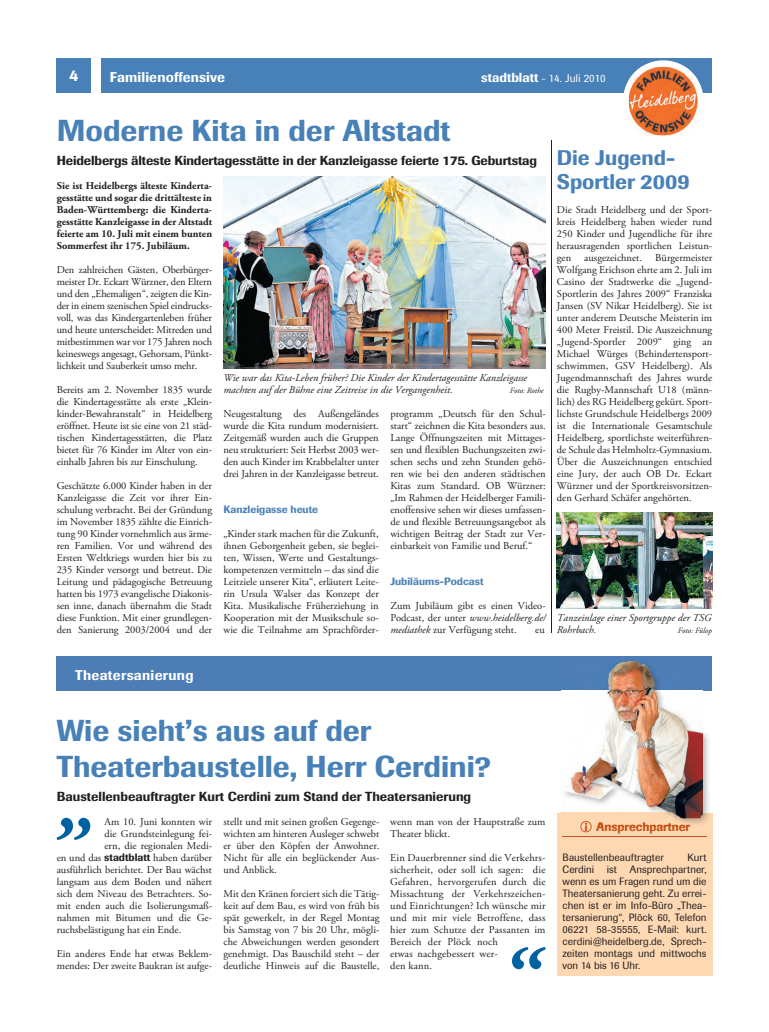
<style>
.page{position:relative;width:769px;height:1032px;background:#fff}
.page>*{position:absolute;margin:0;border:0;box-sizing:border-box;transform-origin:0 0}
.t1{font:500 30px/36px "Imago BQ";color:#4881b7}
.t2{font:500 21px/24px "Imago BQ";color:#4881b7}
.t3{font:500 16px "Imago BQ";color:#fff}
.t4{font:500 14px "Imago BQ";letter-spacing:.01em;color:#fff}
.t5{font:500 13px "Imago BQ";letter-spacing:-.01em;color:#231f20}
.t6{font:500 12px "Imago BQ";color:#c75318}
.t7{font:11px "Imago BQ";color:#fff}
.t8{font:10.5px/12px "Adobe Garamond Pro";color:#231f20;text-align:justify}
.t9{font:10.5px/12px "Imago BQ";color:#231f20;text-align:justify}
.t10{font:700 10.5px/12px "Adobe Garamond Pro";color:#231f20;text-align:justify}
.t11{font:italic 10.5px/12px "Adobe Garamond Pro";color:#231f20}
.t12{font:500 10.5px "Imago BQ";color:#4881b7}
.t13{font:italic 8px "Adobe Garamond Pro";color:#231f20}
.s1{font-weight:500;font-size:13px}
.s2{font-style:italic}
.s3{font-family:"Imago BQ";font-weight:500}
</style>
<div class="page">
<div style="left:556px;top:813px;width:155px;height:162px;background:#fdd8b2"></div>
<hr style="left:562px;top:836px;width:144px;height:1px;background:#c75318">
<hr style="left:551px;top:141px;width:1px;height:492px;background:#231f20">
<div style="left:57px;top:657px;width:654px;height:34px;background:#4c7db4"></div>
<img style="left:559px;top:690px;width:150px;height:136px">
<img style="left:592px;top:822px;width:97px;height:4px">
<div style="left:57px;top:58px;width:34px;height:34px;background:#4881b7"></div>
<div style="left:102px;top:58px;width:609px;height:34px;background:#4881b7"></div>
<div style="left:622px;top:60px;width:81px;height:81px;background:#fff;border-radius:50%"></div>
<img style="left:628px;top:67px;width:69px;height:69px">
<img style="left:556px;top:512px;width:155px;height:96px">
<img style="left:561px;top:661px;width:141px;height:157px">
<img style="left:223px;top:177px;width:322px;height:192px">
<svg style="left:56px;top:818px;width:34px;height:22px"></svg>
<svg style="left:512px;top:947px;width:33px;height:22px"></svg>
<svg style="left:580px;top:821px;width:11px;height:6px"></svg>
<p class="t3" style="left:69px;top:66px;width:11px">4</p>
<p class="t4" style="left:110px;top:68px;width:117px">Familienoffensive</p>
<p class="t7" style="left:481px;top:71px;width:126px"><span class="s1">stadtblatt</span> - 14. Juli 2010</p>
<h1 class="t1" style="left:57px;top:112px;width:395px">Moderne Kita in der Altstadt</h1>
<h3 class="t5" style="left:57px;top:152px;width:481px">Heidelbergs älteste Kindertagesstätte in der Kanzleigasse feierte 175. Geburtstag</h3>
<p class="t10" style="left:57px;top:180px;width:157px">Sie ist Heidelbergs älteste Kinderta&shy;gesstätte und sogar die drittälteste in Baden-Württemberg: die Kinderta&shy;gesstätte Kanzleigasse in der Altstadt feierte am 10. Juli mit einem bunten Sommerfest ihr 175. Jubiläum.</p>
<p class="t8" style="left:57px;top:264px;width:157px">Den zahlreichen Gästen, Oberbürger&shy;meister Dr. Eckart Würzner, den Eltern und den „Ehemaligen“, zeigten die Kin&shy;der in einem szenischen Spiel eindrucks&shy;voll, was das Kindergartenleben früher und heute unterscheidet: Mitreden und mitbestimmen war vor 175 Jahren noch keineswegs angesagt, Gehorsam, Pünkt&shy;lichkeit und Sauberkeit umso mehr.</p>
<p class="t8" style="left:57px;top:384px;width:157px">Bereits am 2. November 1835 wurde die Kindertagesstätte als erste „Klein&shy;kinder-Bewahranstalt“ in Heidelberg eröffnet. Heute ist sie eine von 21 städ&shy;tischen Kindertagesstätten, die Platz bietet für 76 Kinder im Alter von ein&shy;einhalb Jahren bis zur Einschulung.</p>
<p class="t8" style="left:57px;top:480px;width:157px">Geschätzte 6.000 Kinder haben in der Kanzleigasse die Zeit vor ihrer Ein&shy;schulung verbracht. Bei der Gründung im November 1835 zählte die Einrich&shy;tung 90 Kinder vornehmlich aus ärme&shy;ren Familien. Vor und während des Ersten Weltkriegs wurden hier bis zu 235 Kinder versorgt und betreut. Die Leitung und pädagogische Betreuung hatten bis 1973 evangelische Diakonis&shy;sen inne, danach übernahm die Stadt diese Funktion. Mit einer grundlegen&shy;den Sanierung 2003/2004 und der</p>
<h1 class="t2" style="left:556px;top:145px;width:134px">Die Jugend-<br>Sportler 2009</h1>
<p class="t8" style="left:556px;top:204px;width:157px">Die Stadt Heidelberg und der Sport&shy;kreis Heidelberg haben wieder rund 250 Kinder und Jugendliche für ihre herausragenden sportlichen Leistun&shy;gen ausgezeichnet. Bürgermeister Wolfgang Erichson ehrte am 2. Juli im Casino der Stadtwerke die „Jugend-Sportlerin des Jahres 2009“ Franziska Jansen (SV Nikar Heidelberg). Sie ist unter anderem Deutsche Meisterin im 400 Meter Freistil. Die Auszeichnung „Jugend-Sportler 2009“ ging an Michael Würges (Behindertensport&shy;schwimmen, GSV Heidelberg). Als Jugendmannschaft des Jahres wurde die Rugby-Mannschaft U18 (männ&shy;lich) des RG Heidelberg gekürt. Sport&shy;lichste Grundschule Heidelbergs 2009 ist die Internationale Gesamtschule Heidelberg, sportlichste weiterführen&shy;de Schule das Helmholtz-Gymnasium.<br>Über die Auszeichnungen entschied eine Jury, der auch OB Dr. Eckart Würzner und der Sportkreisvorsitzen&shy;den Gerhard Schäfer angehörten.</p>
<p class="t11" style="left:223px;top:372px;width:305px">Wie war das Kita-Leben früher? Die Kinder der Kindertagesstätte Kanzleigasse machten auf der Bühne eine Zeitreise in die Vergangenheit.</p>
<p class="t13" style="left:509px;top:385px;width:35px">Foto: Rothe</p>
<p class="t8" style="left:223px;top:408px;width:157px">Neugestaltung des Außengeländes wurde die Kita rundum modernisiert.<br>Zeitgemäß wurden auch die Gruppen neu strukturiert: Seit Herbst 2003 wer&shy;den auch Kinder im Krabbelalter unter drei Jahren in der Kanzleigasse betreut.</p>
<p class="t12" style="left:223px;top:503px;width:96px">Kanzleigasse heute</p>
<p class="t8" style="left:223px;top:528px;width:157px">„Kinder stark machen für die Zukunft, ihnen Geborgenheit geben, sie beglei&shy;ten, Wissen, Werte und Gestaltungs&shy;kompetenzen vermitteln – das sind die Leitziele unserer Kita“, erläutert Leite&shy;rin Ursula Walser das Konzept der Kita. Musikalische Früherziehung in Kooperation mit der Musikschule so&shy;wie die Teilnahme am Sprachförder-</p>
<p class="t8" style="left:390px;top:408px;width:157px">programm „Deutsch für den Schul&shy;start“ zeichnen die Kita besonders aus.<br>Lange Öffnungszeiten mit Mittages&shy;sen und flexiblen Buchungszeiten zwi&shy;schen sechs und zehn Stunden gehö&shy;ren wie bei den anderen städtischen Kitas zum Standard. OB Würzner: „Im Rahmen der Heidelberger Famili&shy;enoffensive sehen wir dieses umfassen&shy;de und flexible Betreuungsangebot als wichtigen Beitrag der Stadt zur Ver&shy;einbarkeit von Familie und Beruf.“</p>
<p class="t12" style="left:390px;top:575px;width:95px">Jubiläums-Podcast</p>
<p class="t8" style="left:390px;top:600px;width:157px">Zum Jubiläum gibt es einen Video-Podcast, der unter <span class="s2">www.heidelberg.de/ mediathek</span> zur Verfügung steht.</p>
<p class="t11" style="left:556px;top:612px;width:156px">Tanzeinlage einer Sportgruppe der TSG<br>Rohrbach.</p>
<p class="t13" style="left:677px;top:625px;width:36px">Foto: Fülop</p>
<p class="t8" style="left:535px;top:624px;width:11px">eu</p>
<p class="t4" style="left:75px;top:666px;width:120px">Theatersanierung</p>
<h1 class="t1" style="left:57px;top:712px;width:435px">Wie sieht’s aus auf der<br>Theaterbaustelle, Herr Cerdini?</h1>
<h3 class="t5" style="left:57px;top:788px;width:415px">Baustellenbeauftragter Kurt Cerdini zum Stand der Theatersanierung</h3>
<p class="t8" style="left:104px;top:816px;width:109px">Am 10. Juni konnten wir</p>
<p class="t8" style="left:104px;top:828px;width:109px">die Grundsteinlegung fei-</p>
<p class="t8" style="left:57px;top:840px;width:157px;text-indent:48px">ern, die regionalen Medi&shy;en und das <span class="s3">stadtblatt</span> haben darüber ausführlich berichtet. Der Bau wächst langsam aus dem Boden und nähert sich dem Niveau des Betrachters. So&shy;mit enden auch die Isolierungsmaß&shy;nahmen mit Bitumen und die Ge&shy;ruchsbelästigung hat ein Ende.</p>
<p class="t8" style="left:57px;top:948px;width:156px">Ein anderes Ende hat etwas Beklem&shy;mendes: Der zweite Baukran ist aufge-</p>
<p class="t8" style="left:223px;top:816px;width:157px">stellt und mit seinen großen Gegenge&shy;wichten am hinteren Ausleger schwebt er über den Köpfen der Anwohner.<br>Nicht für alle ein beglückender Aus&shy;und Anblick.</p>
<p class="t8" style="left:223px;top:888px;width:157px">Mit den Kränen forciert sich die Tätig&shy;keit auf dem Bau, es wird von früh bis spät gewerkelt, in der Regel Montag bis Samstag von 7 bis 20 Uhr, mögli&shy;che Abweichungen werden gesondert genehmigt. Das Bauschild steht – der deutliche Hinweis auf die Baustelle,</p>
<p class="t8" style="left:390px;top:816px;width:157px">wenn man von der Hauptstraße zum<br>Theater blickt.</p>
<p class="t8" style="left:390px;top:852px;width:157px;text-align:left">Ein Dauerbrenner sind die Verkehrs&shy;sicherheit, oder soll ich sagen: die<br>Gefahren, hervorgerufen durch die<br>Missachtung der Verkehrszeichen&shy;und Einrichtungen? Ich wünsche mir und mit mir viele Betroffene, dass hier zum Schutze der Passanten im<br>Bereich der Plöck noch<br>etwas nachgebessert wer-<br>den kann.</p>
<p class="t6" style="left:596px;top:819px;width:95px">Ansprechpartner</p>
<p class="t9" style="left:562px;top:851px;width:103px">Baustellenbeauftragter</p>
<p class="t9" style="left:562px;top:851px;width:145px;text-indent:125px">Kurt Cerdini ist Ansprechpartner, wenn es um Fragen rund um die Theatersanierung geht. Zu errei&shy;chen ist er im Info-Büro „Thea&shy;tersanierung“, Plöck 60, Telefon 06221 58-35555, E-Mail: kurt. cerdini@heidelberg.de, Sprech&shy;zeiten montags und mittwochs von 14 bis 16 Uhr.</p>
</div>
